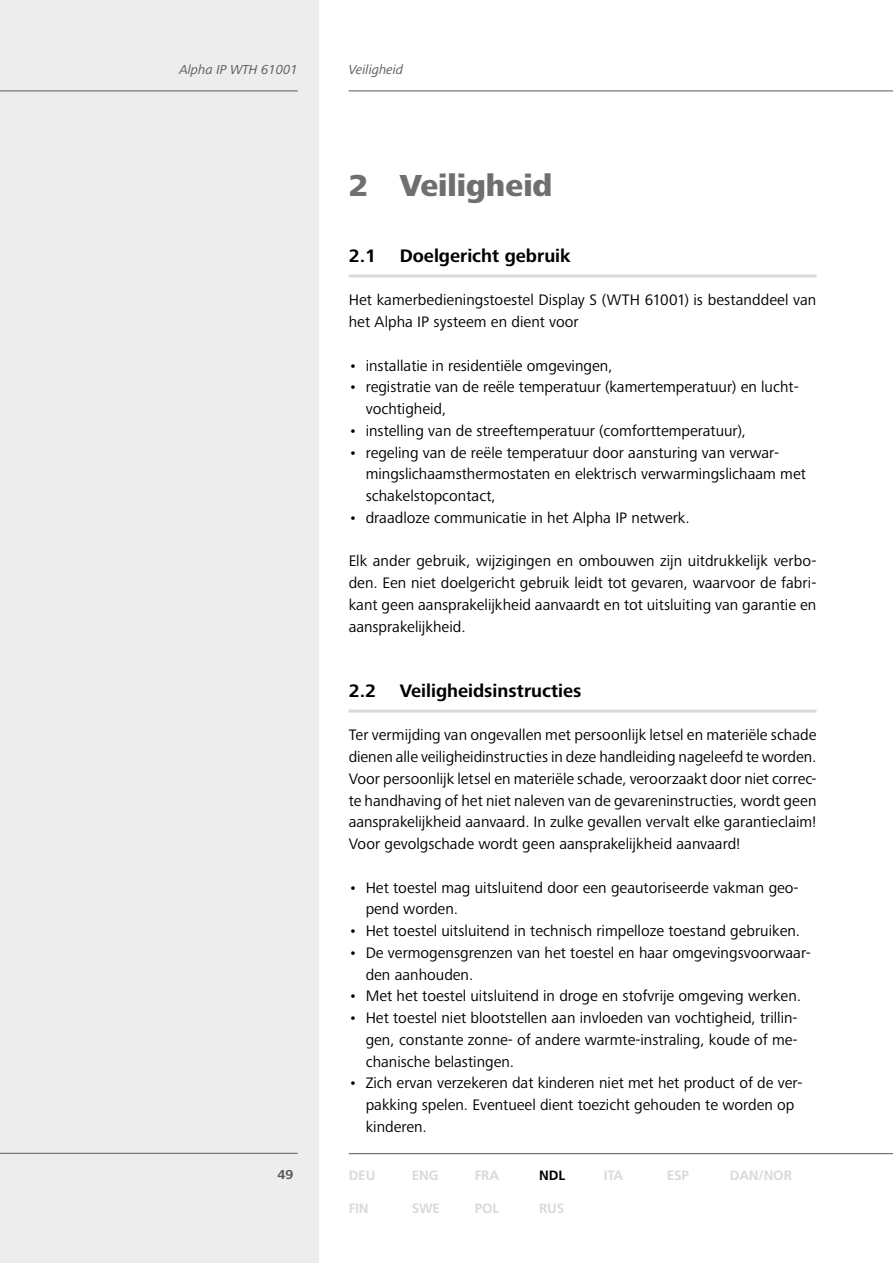
<style>
.page{position:relative;width:893px;height:1263px;background:#fff}
.page>*{position:absolute;margin:0;border:0;box-sizing:border-box;transform-origin:0 0}
.t1{font:800 31.5px "Frutiger Next LTW1 G";color:#706f6f}
.t2{font:700 18.75px "Frutiger Next LTW1 G";color:#000}
.ndl-Fließtext{font:15.75px/21.8px "Frutiger Next LTW1 G";color:#000}
.t3{font:700 13.5px "Frutiger LT Com";letter-spacing:-.01em;color:#dadada}
.t4{font:italic 13.5px "Frutiger Next LTW1 G";color:#575756}
.t5{font:700 13.5px "Frutiger LT Com";color:#000}
.t6{font:700 13.5px "Frutiger Next LTW1 G";color:#575756}
</style>
<div class="page">
<div style="left:0;top:0;width:319px;height:1263px;background:#ededed"></div>
<hr style="left:349px;top:1153px;width:544px;height:1px;background:#575756">
<hr style="left:0;top:1153px;width:298px;height:1px;background:#575756">
<hr style="left:349px;top:91px;width:544px;height:1px;background:#575756">
<hr style="left:0;top:91px;width:298px;height:1px;background:#575756">
<hr style="left:349px;top:274px;width:467px;height:3px;background:#dadada">
<hr style="left:349px;top:709px;width:467px;height:3px;background:#dadada">
<p class="t4" style="left:179px;top:61px;width:120px">Alpha IP WTH 61001</p>
<p class="t4" style="left:349px;top:61px;width:56px">Veiligheid</p>
<p class="t1" style="left:349px;top:168px;width:205px">2 Veiligheid</p>
<p class="t2" style="left:349px;top:245px;width:29px">2.1</p>
<p class="t2" style="left:400px;top:245px;width:173px">Doelgericht gebruik</p>
<p class="ndl-Fließtext" style="left:349px;top:290px;width:469px">Het kamerbedieningstoestel Display S (WTH 61001) is bestanddeel van het Alpha IP systeem en dient voor</p>
<p class="ndl-Fließtext" style="left:349px;top:355px;width:265px">• installatie in residentiële omgevingen,</p>
<p class="ndl-Fließtext" style="left:366px;top:377px;width:434px;text-indent:-17px">• registratie van de reële temperatuur (kamertemperatuur) en lucht&shy;vochtigheid,</p>
<p class="ndl-Fließtext" style="left:349px;top:420px;width:399px">• instelling van de streeftemperatuur (comforttemperatuur),</p>
<p class="ndl-Fließtext" style="left:366px;top:442px;width:442px;text-indent:-17px">• regeling van de reële temperatuur door aansturing van verwar&shy;mingslichaamsthermostaten en elektrisch verwarmingslichaam met schakelstopcontact,</p>
<p class="ndl-Fließtext" style="left:349px;top:507px;width:343px">• draadloze communicatie in het Alpha IP netwerk.</p>
<p class="ndl-Fließtext" style="left:349px;top:551px;width:469px;text-align:justify">Elk ander gebruik, wijzigingen en ombouwen zijn uitdrukkelijk verbo&shy;den. Een niet doelgericht gebruik leidt tot gevaren, waarvoor de fabri&shy;kant geen aansprakelijkheid aanvaardt en tot uitsluiting van garantie en aansprakelijkheid.</p>
<p class="t6" style="left:277px;top:1167px;width:17px">49</p>
<p class="t2" style="left:349px;top:680px;width:29px">2.2</p>
<p class="t2" style="left:400px;top:680px;width:183px">Veiligheidsinstructies</p>
<p class="ndl-Fließtext" style="left:349px;top:725px;width:469px;text-align:justify">Ter vermijding van ongevallen met persoonlijk letsel en materiële schade dienen alle veiligheidinstructies in deze handleiding nageleefd te worden.<br>Voor persoonlijk letsel en materiële schade, veroorzaakt door niet correc&shy;te handhaving of het niet naleven van de gevareninstructies, wordt geen aansprakelijkheid aanvaard. In zulke gevallen vervalt elke garantieclaim!<br>Voor gevolgschade wordt geen aansprakelijkheid aanvaard!</p>
<p class="ndl-Fließtext" style="left:366px;top:877px;width:434px;text-indent:-17px">• Het toestel mag uitsluitend door een geautoriseerde vakman geo&shy;pend worden.</p>
<p class="ndl-Fließtext" style="left:349px;top:920px;width:453px">• Het toestel uitsluitend in technisch rimpelloze toestand gebruiken.</p>
<p class="ndl-Fließtext" style="left:366px;top:942px;width:447px;text-indent:-17px">• De vermogensgrenzen van het toestel en haar omgevingsvoorwaar&shy;den aanhouden.</p>
<p class="ndl-Fließtext" style="left:349px;top:986px;width:454px">• Met het toestel uitsluitend in droge en stofvrije omgeving werken.</p>
<p class="ndl-Fließtext" style="left:366px;top:1007px;width:433px;text-align:justify;text-indent:-17px">• Het toestel niet blootstellen aan invloeden van vochtigheid, trillin&shy;gen, constante zonne- of andere warmte-instraling, koude of me&shy;chanische belastingen.</p>
<p class="ndl-Fließtext" style="left:366px;top:1073px;width:438px;text-indent:-17px">• Zich ervan verzekeren dat kinderen niet met het product of de ver&shy;pakking spelen. Eventueel dient toezicht gehouden te worden op kinderen.</p>
<p class="t3" style="left:349px;top:1166px;width:28px">DEU</p>
<p class="t3" style="left:412px;top:1166px;width:28px">ENG</p>
<p class="t3" style="left:475px;top:1166px;width:26px">FRA</p>
<p class="t5" style="left:539px;top:1166px;width:27px">NDL</p>
<p class="t3" style="left:604px;top:1166px;width:21px">ITA</p>
<p class="t3" style="left:667px;top:1166px;width:24px">ESP</p>
<p class="t3" style="left:730px;top:1166px;width:64px">DAN/NOR</p>
<p class="t3" style="left:349px;top:1199px;width:21px">FIN</p>
<p class="t3" style="left:412px;top:1199px;width:30px">SWE</p>
<p class="t3" style="left:475px;top:1199px;width:26px">POL</p>
<p class="t3" style="left:539px;top:1199px;width:27px">RUS</p>
</div>
